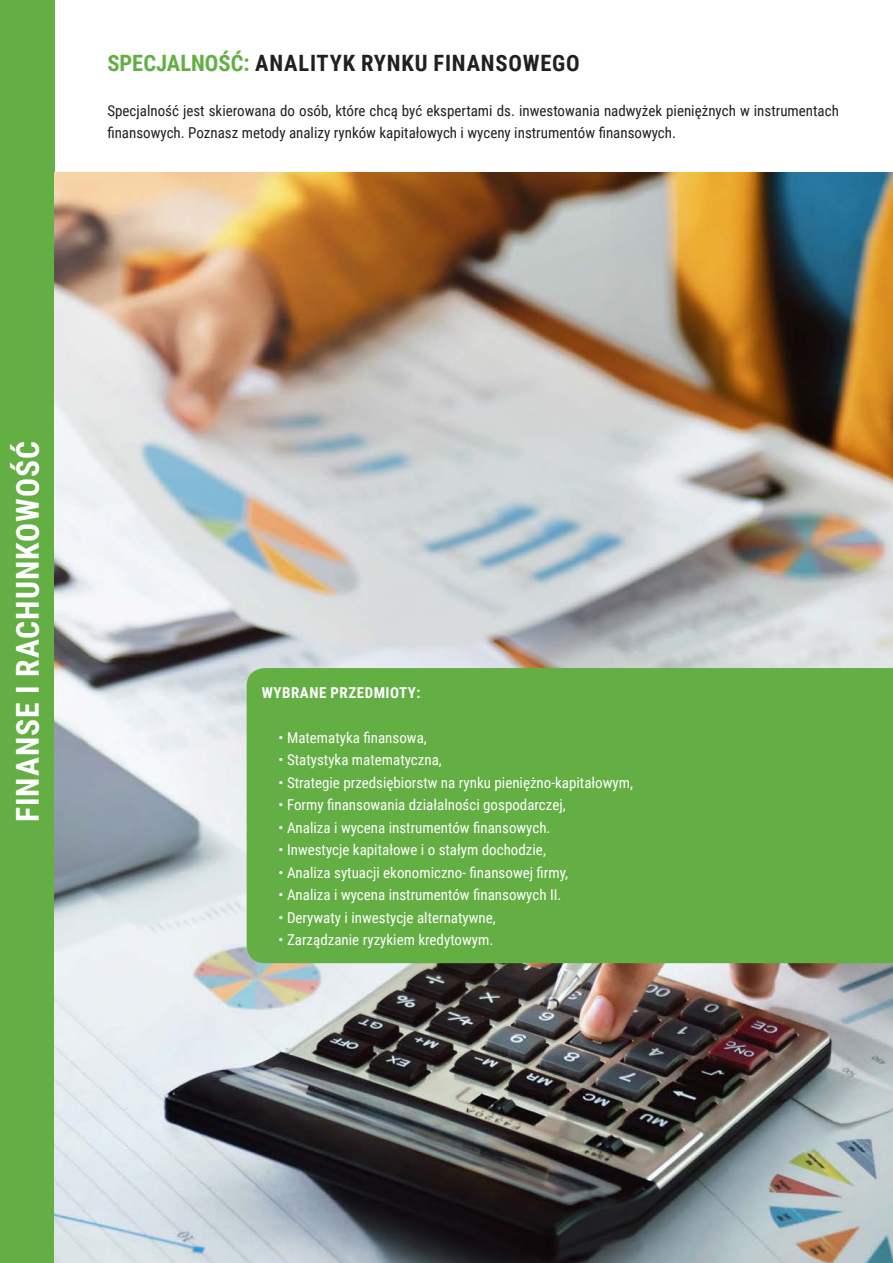
<style>
.page{position:relative;width:893px;height:1263px;background:#fff}
.page>*{position:absolute;margin:0;border:0;box-sizing:border-box;transform-origin:0 0}
.t1{font:700 31.5px "Roboto Condensed";letter-spacing:.035em;color:#fff}
.t2{font:700 22.5px "Roboto Condensed";letter-spacing:.035em;color:#231f20}
.t3{font:15px "Roboto Condensed";color:#fff}
.t4{font:15px/22.5px "Roboto Condensed";color:#231f20}
.t5{font:700 15px "Roboto Condensed";letter-spacing:.035em;color:#fff}
.s1{color:#64af44}
</style>
<div class="page">
<div style="left:0;top:0;width:54px;height:1263px;background:#64af44"></div>
<img style="left:54px;top:172px;width:839px;height:1091px">
<div style="left:247px;top:668px;width:646px;height:295px;background:#64af44"></div>
<p class="t2" style="left:107px;top:47px;width:474px"><span class="s1">SPECJALNOŚĆ:</span> ANALITYK RYNKU FINANSOWEGO</p>
<p class="t4" style="left:107px;top:99px;width:733px">Specjalność jest skierowana do osób, które chcą być ekspertami ds. inwestowania nadwyżek pieniężnych w instrumentach finansowych. Poznasz metody analizy rynków kapitałowych i wyceny instrumentów finansowych.</p>
<p class="t1" style="left:6px;top:822px;width:383px;rotate:-90deg">FINANSE I RACHUNKOWOŚĆ</p>
<p class="t5" style="left:262px;top:682px;width:160px">WYBRANE PRZEDMIOTY:</p>
<p class="t3" style="left:278px;top:727px;width:150px">• Matematyka finansowa,</p>
<p class="t3" style="left:278px;top:749px;width:165px">• Statystyka matematyczna,</p>
<p class="t3" style="left:278px;top:772px;width:356px">• Strategie przedsiębiorstw na rynku pieniężno-kapitałowym,</p>
<p class="t3" style="left:278px;top:794px;width:289px">• Formy finansowania działalności gospodarczej,</p>
<p class="t3" style="left:278px;top:817px;width:274px">• Analiza i wycena instrumentów finansowych.</p>
<p class="t3" style="left:278px;top:839px;width:269px">• Inwestycje kapitałowe i o stałym dochodzie,</p>
<p class="t3" style="left:278px;top:862px;width:291px">• Analiza sytuacji ekonomiczno- finansowej firmy,</p>
<p class="t3" style="left:278px;top:884px;width:284px">• Analiza i wycena instrumentów finansowych II.</p>
<p class="t3" style="left:278px;top:907px;width:219px">• Derywaty i inwestycje alternatywne,</p>
<p class="t3" style="left:278px;top:929px;width:216px">• Zarządzanie ryzykiem kredytowym.</p>
</div>
